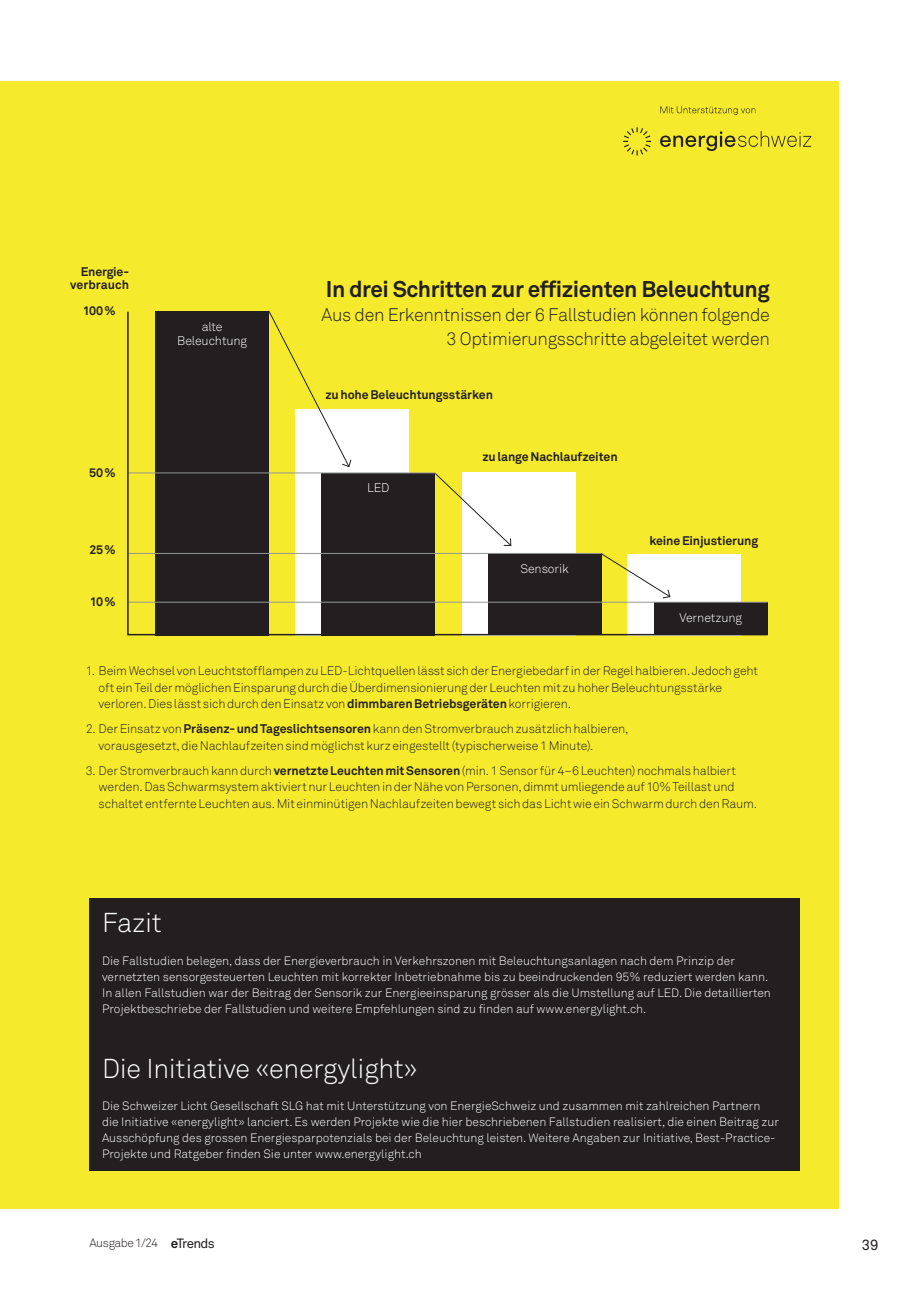
<style>
.page{position:relative;width:919px;height:1289px;background:#fff}
.page>*{position:absolute;margin:0;border:0;box-sizing:border-box;transform-origin:0 0}
.t1{font:300 27px "Akkurat Std";letter-spacing:-.01em;color:#fff}
.t2{font:700 22.5px "Akkurat Std";letter-spacing:-.02em;color:#231f20}
.t3{font:300 18px/24px "Akkurat Std";letter-spacing:-.02em;color:#231f20;text-align:right}
.t4{font:14.7px "Akkurat Std";color:#231f20}
.t5{font:300 12.3px/16.5px "Akkurat Std";letter-spacing:-.01em;color:#231f20}
.t6{font:700 12.3px/13.5px "Akkurat Std";letter-spacing:-.01em;color:#231f20;text-align:right}
.t7{font:300 12.3px/14.9px "Akkurat Std";letter-spacing:-.01em;color:#fff;text-align:center}
.t8{font:300 12px/16.2px "Akkurat Std";color:#fff}
.t9{font:300 12px "Akkurat Std";letter-spacing:-.035em;color:#231f20}
.s1{font-weight:700}
.s2{font-weight:700;font-size:13.35px}
.s3{font-weight:400;font-size:13.35px}
</style>
<div class="page">
<div style="left:0;top:81px;width:838px;height:1127px;background:#f6ea2d"></div>
<div style="left:89px;top:898px;width:710px;height:273px;background:#231f20"></div>
<svg style="left:127px;top:311px;width:641px;height:325px"></svg>
<svg style="left:623px;top:127px;width:28px;height:28px"></svg>
<svg style="left:660px;top:131px;width:151px;height:20px"></svg>
<svg style="left:660px;top:106px;width:95px;height:9px"></svg>
<p class="t6" style="left:70px;top:265px;width:60px">Energie&shy;verbrauch</p>
<p class="t6" style="left:83px;top:304px;width:34px">100%</p>
<p class="t6" style="left:89px;top:466px;width:28px">50%</p>
<p class="t6" style="left:90px;top:543px;width:28px">25%</p>
<p class="t6" style="left:90px;top:595px;width:27px">10%</p>
<p class="t7" style="left:177px;top:319px;width:71px">alte<br>Beleuchtung</p>
<h2 class="t2" style="left:326px;top:275px;width:445px">In drei Schritten zur effizienten Beleuchtung</h2>
<h3 class="t3" style="left:321px;top:303px;width:450px">Aus den Erkenntnissen der 6 Fallstudien können folgende<br>3 Optimierungsschritte abgeleitet werden</h3>
<p class="t6" style="left:325px;top:388px;width:169px">zu hohe Beleuchtungsstärken</p>
<p class="t7" style="left:367px;top:481px;width:24px">LED</p>
<p class="t6" style="left:482px;top:449px;width:137px">zu lange Nachlaufzeiten</p>
<p class="t7" style="left:520px;top:561px;width:50px">Sensorik</p>
<p class="t6" style="left:649px;top:533px;width:110px">keine Einjustierung</p>
<p class="t7" style="left:679px;top:610px;width:64px">Vernetzung</p>
<p class="t5" style="left:99px;top:662px;width:661px;text-indent:-13px">1. Beim Wechsel von Leuchtstofflampen zu LED-Lichtquellen lässt sich der Energiebedarf in der Regel halbieren. Jedoch geht oft ein Teil der möglichen Einsparung durch die Überdimensionierung der Leuchten mit zu hoher Beleuchtungsstärke verloren. Dies lässt sich durch den Einsatz von <span class="s1">dimmbaren Betriebsgeräten</span> korrigieren.</p>
<p class="t5" style="left:99px;top:720px;width:531px;text-indent:-13px">2. Der Einsatz von <span class="s1">Präsenz- und Tageslichtsensoren</span> kann den Stromverbrauch zusätzlich halbieren, vorausgesetzt, die Nachlaufzeiten sind möglichst kurz eingestellt (typischerweise 1 Minute).</p>
<p class="t5" style="left:99px;top:762px;width:660px;text-indent:-13px">3. Der Stromverbrauch kann durch <span class="s1">vernetzte Leuchten mit Sensoren</span> (min. 1 Sensor für 4–6 Leuchten) nochmals halbiert werden. Das Schwarmsystem aktiviert nur Leuchten in der Nähe von Personen, dimmt umliegende auf 10% Teillast und schaltet entfernte Leuchten aus. Mit einminütigen Nachlaufzeiten bewegt sich das Licht wie ein Schwarm durch den Raum.</p>
<h1 class="t1" style="left:102px;top:907px;width:61px">Fazit</h1>
<p class="t8" style="left:102px;top:952px;width:670px">Die Fallstudien belegen, dass der Energieverbrauch in Verkehrszonen mit Beleuchtungsanlagen nach dem Prinzip der vernetzten sensorgesteuerten Leuchten mit korrekter Inbetriebnahme bis zu beeindruckenden 95% reduziert werden kann.<br>In allen Fallstudien war der Beitrag der Sensorik zur Energieeinsparung grösser als die Umstellung auf LED. Die detaillierten Projektbeschriebe der Fallstudien und weitere Empfehlungen sind zu finden auf www.energylight.ch.</p>
<h1 class="t1" style="left:102px;top:1052px;width:317px">Die Initiative «energylight»</h1>
<p class="t8" style="left:102px;top:1097px;width:678px">Die Schweizer Licht Gesellschaft SLG hat mit Unterstützung von EnergieSchweiz und zusammen mit zahlreichen Partnern die Initiative «energylight» lanciert. Es werden Projekte wie die hier beschriebenen Fallstudien realisiert, die einen Beitrag zur Ausschöpfung des grossen Energiesparpotenzials bei der Beleuchtung leisten. Weitere Angaben zur Initiative, Best-Practice-Projekte und Ratgeber finden Sie unter www.energylight.ch</p>
<p class="t9" style="left:89px;top:1235px;width:127px">Ausgabe 1/24 <span class="s2">e</span><span class="s3">Trends</span></p>
<p class="t4" style="left:861px;top:1235px;width:18px">39</p>
</div>
